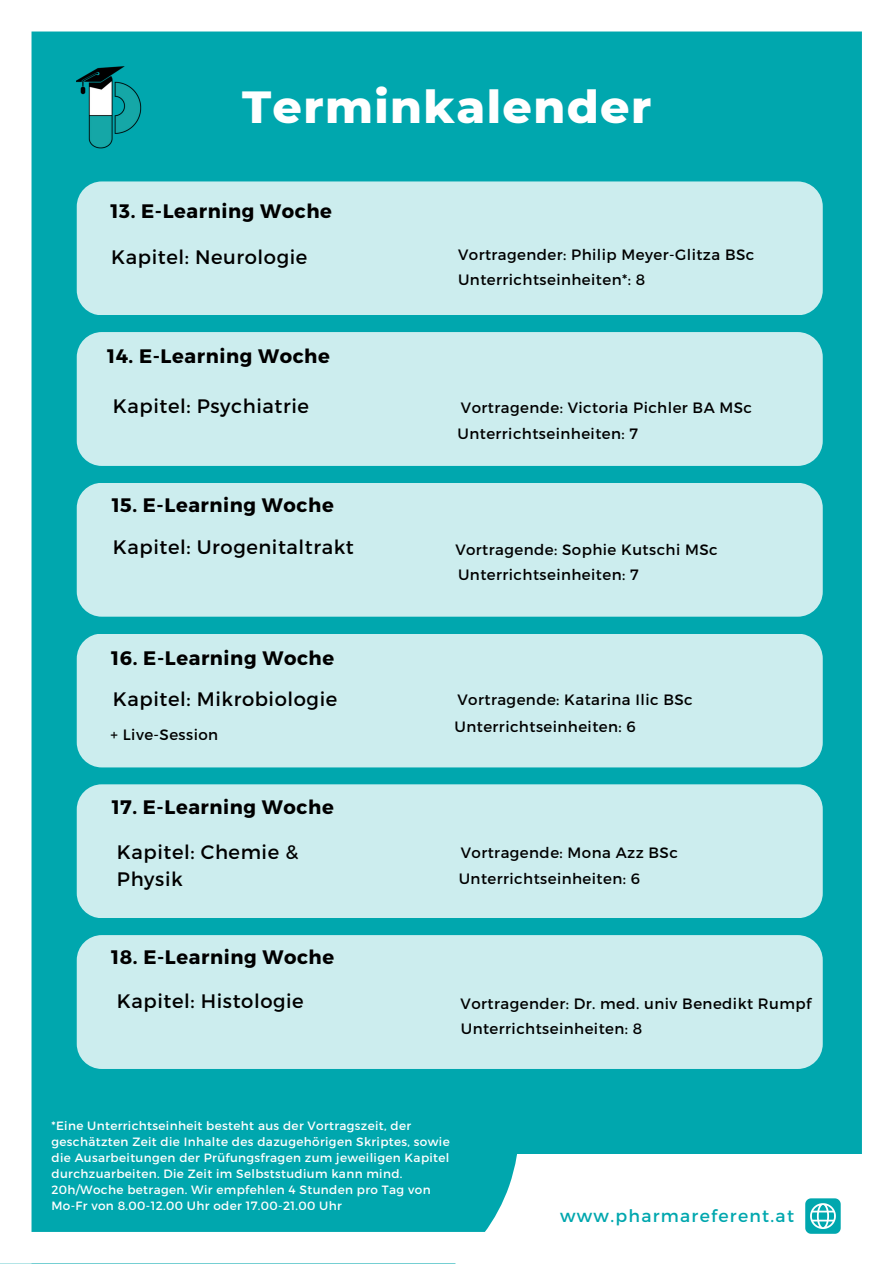
<style>
.page{position:relative;width:893px;height:1264px;background:#fff}
.page>*{position:absolute;margin:0;border:0;box-sizing:border-box;transform-origin:0 0}
.t1{font:800 45.9px "Montserrat";letter-spacing:.03em;color:#fff}
.t2{font:19.5px/27px "Montserrat";letter-spacing:.03em;color:#000}
.t3{font:700 19.5px "Montserrat";letter-spacing:.03em;color:#000}
.t4{font:17.25px "Montserrat";letter-spacing:.075em;color:#00a7ae}
.t5{font:15px "Montserrat";letter-spacing:.03em;color:#000}
.t6{font:12px/16px "Montserrat";letter-spacing:.03em;color:#fff}
</style>
<div class="page">
<div style="left:0;top:0;width:892px;height:1263px;background:#00a7ae"></div>
<div style="left:0;top:1154px;width:892px;height:109px;background:#fff"></div>
<svg style="left:31px;top:926px;width:470px;height:305px"></svg>
<div style="left:77px;top:181px;width:745px;height:134px;background:#ccedee;border-radius:25px"></div>
<div style="left:77px;top:332px;width:745px;height:134px;background:#ccedee;border-radius:25px"></div>
<div style="left:77px;top:483px;width:745px;height:133px;background:#ccedee;border-radius:25px"></div>
<div style="left:77px;top:633px;width:745px;height:134px;background:#ccedee;border-radius:25px"></div>
<div style="left:77px;top:784px;width:745px;height:134px;background:#ccedee;border-radius:25px"></div>
<div style="left:77px;top:935px;width:745px;height:133px;background:#ccedee;border-radius:25px"></div>
<div style="left:0;top:0;width:31px;height:1263px;background:#fff"></div>
<div style="left:861px;top:0;width:31px;height:1263px;background:#fff"></div>
<div style="left:22px;top:0;width:845px;height:32px;background:#fff"></div>
<svg style="left:805px;top:1198px;width:35px;height:35px"></svg>
<img style="left:77px;top:66px;width:65px;height:83px">
<p class="t1" style="left:242px;top:79px;width:411px">Terminkalender</p>
<p class="t3" style="left:111px;top:199px;width:223px">13. E-Learning Woche</p>
<p class="t2" style="left:111px;top:243px;width:197px">Kapitel: Neurologie</p>
<p class="t3" style="left:107px;top:343px;width:224px">14. E-Learning Woche</p>
<p class="t2" style="left:113px;top:391px;width:197px">Kapitel: Psychiatrie</p>
<p class="t3" style="left:112px;top:492px;width:223px">15. E-Learning Woche</p>
<p class="t2" style="left:113px;top:533px;width:242px">Kapitel: Urogenitaltrakt</p>
<p class="t3" style="left:111px;top:645px;width:224px">16. E-Learning Woche</p>
<p class="t2" style="left:113px;top:685px;width:226px">Kapitel: Mikrobiologie</p>
<p class="t5" style="left:111px;top:725px;width:109px">+ Live-Session</p>
<p class="t3" style="left:112px;top:794px;width:223px">17. E-Learning Woche</p>
<p class="t5" style="left:458px;top:245px;width:298px">Vortragender: Philip Meyer-Glitza BSc</p>
<p class="t5" style="left:458px;top:270px;width:189px">Unterrichtseinheiten*: 8</p>
<p class="t5" style="left:461px;top:398px;width:292px">Vortragende: Victoria Pichler BA MSc</p>
<p class="t5" style="left:457px;top:424px;width:182px">Unterrichtseinheiten: 7</p>
<p class="t5" style="left:455px;top:540px;width:264px">Vortragende: Sophie Kutschi MSc</p>
<p class="t5" style="left:458px;top:565px;width:182px">Unterrichtseinheiten: 7</p>
<p class="t5" style="left:457px;top:690px;width:237px">Vortragende: Katarina Ilic BSc</p>
<p class="t5" style="left:454px;top:716px;width:183px">Unterrichtseinheiten: 6</p>
<p class="t2" style="left:117px;top:838px;width:183px">Kapitel: Chemie &amp;<br>Physik</p>
<p class="t5" style="left:460px;top:843px;width:218px">Vortragende: Mona Azz BSc</p>
<p class="t5" style="left:458px;top:868px;width:183px">Unterrichtseinheiten: 6</p>
<p class="t3" style="left:111px;top:944px;width:224px">18. E-Learning Woche</p>
<p class="t2" style="left:117px;top:986px;width:188px">Kapitel: Histologie</p>
<p class="t5" style="left:460px;top:993px;width:352px">Vortragender: Dr. med. univ Benedikt Rumpf</p>
<p class="t5" style="left:460px;top:1019px;width:183px">Unterrichtseinheiten: 8</p>
<p class="t6" style="left:51px;top:1117px;width:400px">*Eine Unterrichtseinheit besteht aus der Vortragszeit, der geschätzten Zeit die Inhalte des dazugehörigen Skriptes, sowie die Ausarbeitungen der Prüfungsfragen zum jeweiligen Kapitel durchzuarbeiten. Die Zeit im Selbststudium kann mind.<br>20h/Woche betragen. Wir empfehlen 4 Stunden pro Tag von Mo-Fr von 8.00-12.00 Uhr oder 17.00-21.00 Uhr</p>
<p class="t4" style="left:560px;top:1204px;width:235px">www.pharmareferent.at</p>
</div>
